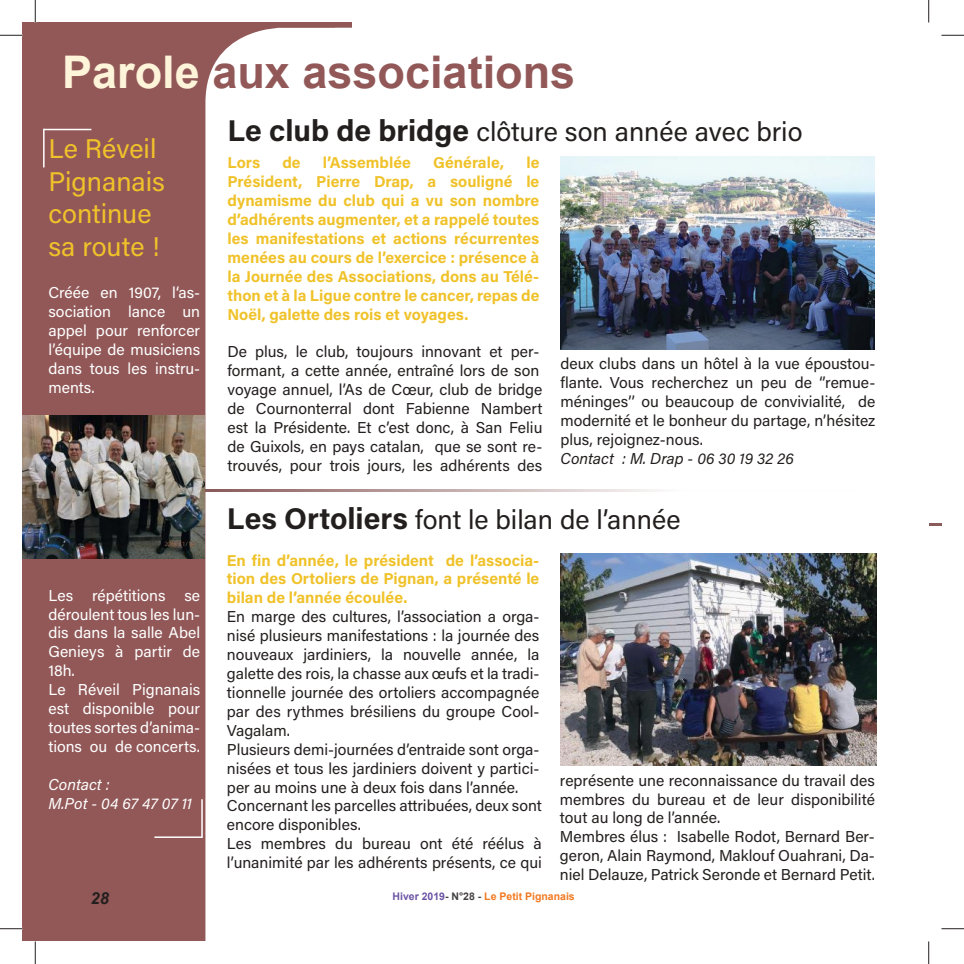
<style>
.page{position:relative;width:964px;height:964px;background:#fff}
.page>*{position:absolute;margin:0;border:0;box-sizing:border-box;transform-origin:0 0}
.t1{font:700 45px "Arial";color:#925858}
.t2{font:27px "Acumin Pro";color:#241f1f}
.t3{font:27px/32.4px "Acumin Pro";color:#f0c22a}
.t4{font:italic 700 16.5px "Arial";color:#241f1f}
.t5{font:15.75px/18.9px "Acumin Pro";color:#241f1f}
.t6{font:700 15.75px/18.9px "Acumin Pro";color:#f0c22a;text-align:justify}
.t7{font:15.75px/18.9px "Acumin Pro";color:#fff;text-align:justify}
.t8{font:italic 15.75px "Acumin Pro";color:#241f1f}
.t9{font:italic 15.75px/18.9px "Acumin Pro";color:#fff}
.t10{font:700 10.5px "Arial";color:#f27921}
.s1{color:#fdf4d9}
.s2{font-weight:700;font-size:30px}
.s3{color:#6d54a5}
.s4{color:#444041}
</style>
<div class="page">
<div style="left:22px;top:22px;width:329px;height:919px;background:#925858"></div>
<div style="left:205px;top:28px;width:154px;height:913px;background:#fff"></div>
<img style="left:560px;top:157px;width:314px;height:192px">
<hr style="left:205px;top:489px;width:653px;height:2px;background:#885a59">
<img style="left:560px;top:554px;width:316px;height:211px">
<hr style="left:44px;top:129px;width:47px;height:1px;background:#fff">
<hr style="left:43px;top:129px;width:2px;height:38px;background:#fff">
<hr style="left:154px;top:836px;width:48px;height:1px;background:#fff">
<hr style="left:201px;top:799px;width:2px;height:38px;background:#fff">
<img style="left:22px;top:416px;width:183px;height:142px">
<svg style="left:929px;top:523px;width:12px;height:2px"></svg>
<svg style="left:0;top:35px;width:22px;height:1px"></svg>
<svg style="left:941px;top:35px;width:22px;height:1px"></svg>
<svg style="left:0;top:928px;width:22px;height:1px"></svg>
<svg style="left:941px;top:928px;width:22px;height:1px"></svg>
<svg style="left:35px;top:0;width:1px;height:22px"></svg>
<svg style="left:35px;top:941px;width:1px;height:22px"></svg>
<svg style="left:928px;top:0;width:1px;height:22px"></svg>
<svg style="left:928px;top:941px;width:1px;height:22px"></svg>
<h1 class="t1" style="left:62px;top:40px;width:514px"><span class="s1">Parole</span> aux associations</h1>
<h2 class="t2" style="left:227px;top:113px;width:576px"><span class="s2">Le club de bridge</span> clôture son année avec brio</h2>
<p class="t6" style="left:227px;top:152px;width:34px">Lors</p>
<p class="t6" style="left:282px;top:152px;width:20px">de</p>
<p class="t6" style="left:323px;top:152px;width:90px">l’Assemblée</p>
<p class="t6" style="left:433px;top:152px;width:72px">Générale,</p>
<h2 class="t3" style="left:48px;top:132px;width:118px">Le Réveil<br>Pignanais continue sa route !</h2>
<p class="t7" style="left:48px;top:282px;width:153px">Créée en 1907, l‘as&shy;sociation lance un appel pour renforcer l’équipe de musiciens dans tous les instru&shy;ments.</p>
<p class="t6" style="left:227px;top:152px;width:313px;text-indent:299px">le Président, Pierre Drap, a souligné le dynamisme du club qui a vu son nombre d’adhérents augmenter, et a rappelé toutes les manifestations et actions récurrentes menées au cours de l’exercice : présence à la Journée des Associations, dons au Télé&shy;thon et à la Ligue contre le cancer, repas de Noël, galette des rois et voyages.</p>
<p class="t5" style="left:227px;top:342px;width:316px">De plus, le club, toujours innovant et per&shy;formant, a cette année, entraîné lors de son voyage annuel, l’As de Cœur, club de bridge de Cournonterral dont Fabienne Nambert est la Présidente. Et c’est donc, à San Feliu de Guixols, en pays catalan, que se sont re&shy;trouvés, pour trois jours, les adhérents des</p>
<p class="t5" style="left:560px;top:353px;width:316px;text-align:justify">deux clubs dans un hôtel à la vue époustou&shy;flante. Vous recherchez un peu de ‘’remue&shy;méninges’’ ou beaucoup de convivialité, de modernité et le bonheur du partage, n’hésitez plus, rejoignez-nous.</p>
<p class="t8" style="left:560px;top:447px;width:235px">Contact : M. Drap - 06 30 19 32 26</p>
<p class="t7" style="left:48px;top:585px;width:153px;text-align:left">Les répétitions se déroulent tous les lun&shy;dis dans la salle Abel<br>Genieys à partir de<br>18h.<br>Le Réveil Pignanais est disponible pour toutes sortes d’anima&shy;tions ou de concerts.</p>
<p class="t9" style="left:48px;top:774px;width:145px">Contact :<br>M.Pot - 04 67 47 07 11</p>
<h2 class="t2" style="left:227px;top:501px;width:455px"><span class="s2">Les Ortoliers</span> font le bilan de l’année</h2>
<p class="t6" style="left:227px;top:550px;width:314px">En fin d’année, le président de l’associa&shy;tion des Ortoliers de Pignan, a présenté le bilan de l’année écoulée.</p>
<p class="t5" style="left:227px;top:606px;width:316px">En marge des cultures, l’association a orga&shy;nisé plusieurs manifestations : la journée des nouveaux jardiniers, la nouvelle année, la galette des rois, la chasse aux œufs et la tradi&shy;tionnelle journée des ortoliers accompagnée par des rythmes brésiliens du groupe Cool-Vagalam.<br>Plusieurs demi-journées d’entraide sont orga&shy;nisées et tous les jardiniers doivent y partici&shy;per au moins une à deux fois dans l’année.<br>Concernant les parcelles attribuées, deux sont encore disponibles.<br>Les membres du bureau ont été réélus à l’unanimité par les adhérents présents, ce qui</p>
<p class="t5" style="left:560px;top:770px;width:316px">représente une reconnaissance du travail des membres du bureau et de leur disponibilité tout au long de l’année.<br>Membres élus : Isabelle Rodot, Bernard Ber&shy;geron, Alain Raymond, Maklouf Ouahrani, Da&shy;niel Delauze, Patrick Seronde et Bernard Petit.</p>
<p class="t4" style="left:91px;top:887px;width:20px">28</p>
<p class="t10" style="left:392px;top:888px;width:184px"><span class="s3">Hiver 2019</span><span class="s4">- N°28 -</span> Le Petit Pignanais</p>
</div>
